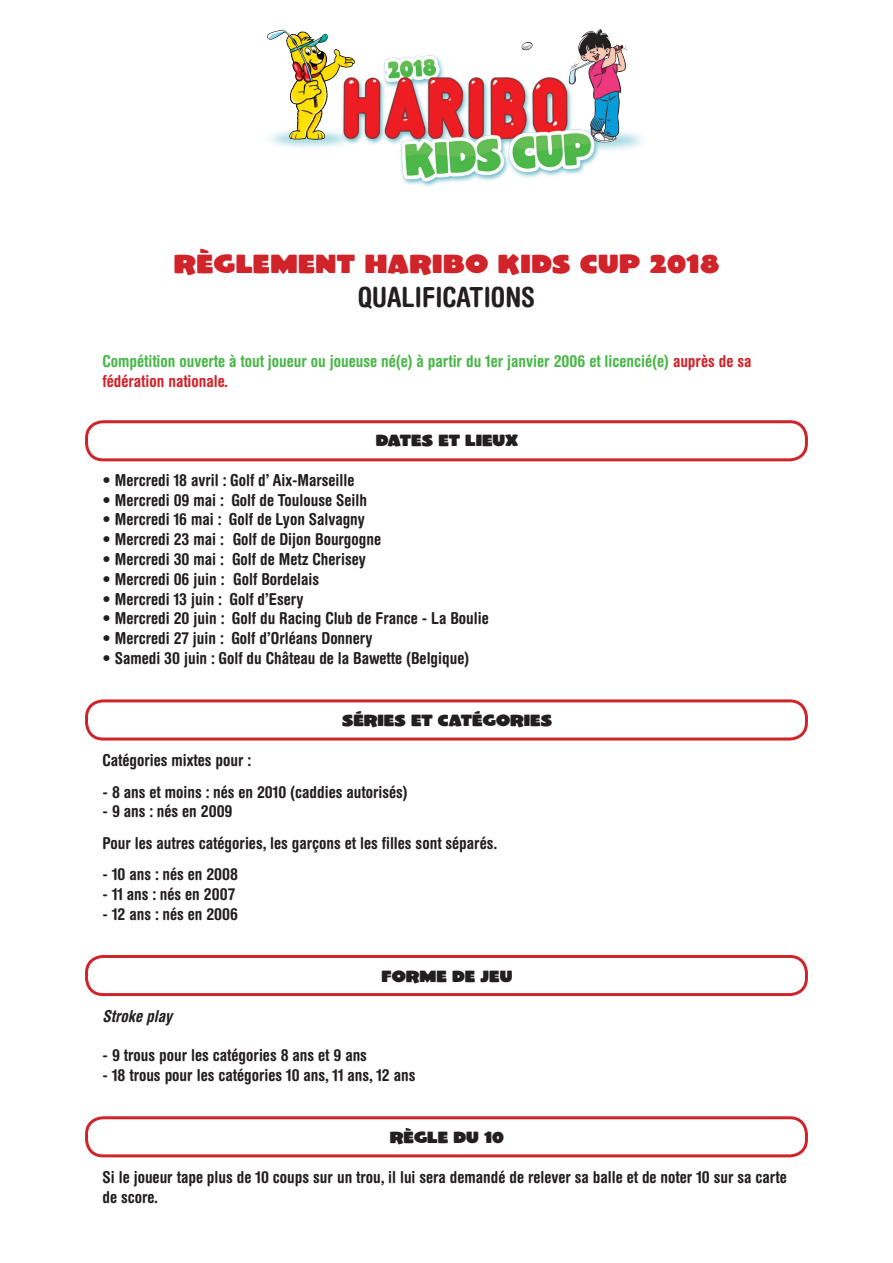
<style>
.page{position:relative;width:893px;height:1263px;background:#fff}
.page>*{position:absolute;margin:0;border:0;box-sizing:border-box;transform-origin:0 0}
.t1{font:700 condensed 27.75px "Helvetica Rounded";color:#231f20}
.t2{font:26.7px "El Grande";letter-spacing:.02em;color:#d1232a}
.t3{font:700 condensed 16.5px/31.5px "Helvetica Rounded";color:#231f20}
.t4{font:700 condensed 16.5px/19.8px "Helvetica Rounded";color:#49b748}
.t5{font:16.5px "El Grande";color:#231f20}
.t6{font:italic 700 condensed 16.5px "Helvetica Rounded";color:#231f20}
.s1{color:#d1232a}
</style>
<div class="page">
<div style="left:85px;top:699px;width:723px;height:41px;border:3px solid #d1232a;border-radius:16px"></div>
<div style="left:85px;top:420px;width:723px;height:41px;border:3px solid #d1232a;border-radius:16px"></div>
<img style="left:267px;top:29px;width:376px;height:158px">
<div style="left:85px;top:955px;width:723px;height:41px;border:3px solid #d1232a;border-radius:16px"></div>
<div style="left:85px;top:1116px;width:723px;height:41px;border:3px solid #d1232a;border-radius:16px"></div>
<h2 class="t2" style="left:174px;top:247px;width:547px">RÈGLEMENT HARIBO KIDS CUP 2018</h2>
<h1 class="t1" style="left:358px;top:281px;width:179px">Qualifications</h1>
<p class="t4" style="left:103px;top:351px;width:650px">Compétition ouverte à tout joueur ou joueuse né(e) à partir du 1er janvier 2006 et licencié(e) <span class="s1">auprès de sa fédération nationale.</span></p>
<p class="t5" style="left:376px;top:430px;width:144px">DATES ET LIEUX</p>
<p class="t3" style="left:103px;top:464px;width:253px">• Mercredi 18 avril : Golf d’ Aix-Marseille</p>
<p class="t3" style="left:103px;top:484px;width:266px">• Mercredi 09 mai : Golf de Toulouse Seilh</p>
<p class="t3" style="left:103px;top:503px;width:264px">• Mercredi 16 mai : Golf de Lyon Salvagny</p>
<p class="t3" style="left:103px;top:523px;width:280px">• Mercredi 23 mai : Golf de Dijon Bourgogne</p>
<p class="t3" style="left:103px;top:543px;width:265px">• Mercredi 30 mai : Golf de Metz Cherisey</p>
<p class="t3" style="left:103px;top:563px;width:218px">• Mercredi 06 juin : Golf Bordelais</p>
<p class="t3" style="left:103px;top:583px;width:203px">• Mercredi 13 juin : Golf d’Esery</p>
<p class="t3" style="left:103px;top:602px;width:388px">• Mercredi 20 juin : Golf du Racing Club de France - La Boulie</p>
<p class="t3" style="left:103px;top:622px;width:272px">• Mercredi 27 juin : Golf d’Orléans Donnery</p>
<p class="t3" style="left:103px;top:642px;width:368px">• Samedi 30 juin : Golf du Château de la Bawette (Belgique)</p>
<p class="t5" style="left:342px;top:710px;width:211px">SÉRIES ET CATÉGORIES</p>
<p class="t3" style="left:103px;top:744px;width:150px">Catégories mixtes pour :</p>
<p class="t3" style="left:103px;top:776px;width:307px">- 8 ans et moins : nés en 2010 (caddies autorisés)</p>
<p class="t3" style="left:103px;top:795px;width:396px">- 9 ans : nés en 2009<br>Pour les autres catégories, les garçons et les filles sont séparés.</p>
<p class="t3" style="left:103px;top:858px;width:137px">- 10 ans : nés en 2008</p>
<p class="t3" style="left:103px;top:878px;width:134px">- 11 ans : nés en 2007</p>
<p class="t3" style="left:103px;top:898px;width:137px">- 12 ans : nés en 2006</p>
<p class="t5" style="left:382px;top:966px;width:131px">FORME DE JEU</p>
<p class="t6" style="left:103px;top:1006px;width:71px">Stroke play</p>
<p class="t3" style="left:103px;top:1039px;width:266px">- 9 trous pour les catégories 8 ans et 9 ans</p>
<p class="t3" style="left:103px;top:1059px;width:314px">- 18 trous pour les catégories 10 ans, 11 ans, 12 ans</p>
<p class="t5" style="left:390px;top:1127px;width:37px">RÈGLE</p>
<p class="t5" style="left:453px;top:1127px;width:52px">DU 10</p>
<p class="t3" style="left:103px;top:1167px;width:686px;line-height:19.8px">Si le joueur tape plus de 10 coups sur un trou, il lui sera demandé de relever sa balle et de noter 10 sur sa carte de score.</p>
</div>
